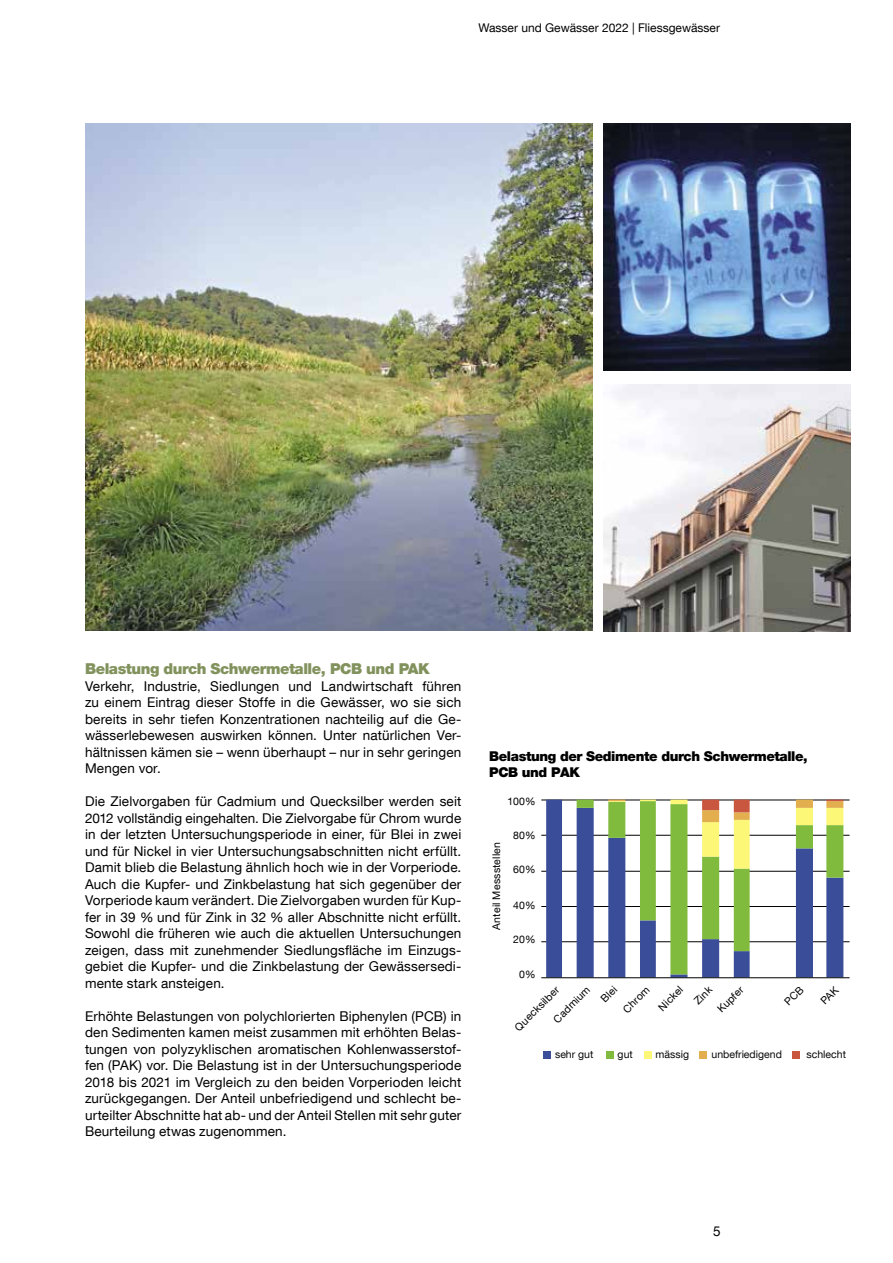
<style>
.page{position:relative;width:893px;height:1263px;background:#fff}
.page>*{position:absolute;margin:0;border:0;box-sizing:border-box;transform-origin:0 0}
.t1{font:900 15px "Helvetica Neue LT Com";letter-spacing:-.03em;color:#82925d}
.t2{font:13.5px/16.5px "Helvetica Neue LT Com";letter-spacing:.01em;color:#000;text-align:justify}
.t3{font:900 13.5px/16.2px "Helvetica Neue LT Com";letter-spacing:-.03em;color:#000}
.t4{font:12px "Helvetica Neue LT Com";color:#000}
.t5{font:10.5px/21.6px "Helvetica Neue LT Com";letter-spacing:.015em;color:#000}
.t6{font:10.5px "Helvetica Neue LT Com";color:#090909}
</style>
<div class="page">
<img style="left:85px;top:124px;width:507px;height:507px">
<div style="left:543px;top:1052px;width:8px;height:7px;background:#3a4d98"></div>
<div style="left:606px;top:1052px;width:7px;height:7px;background:#80bb3d"></div>
<div style="left:644px;top:1052px;width:7px;height:7px;background:#fcf776"></div>
<div style="left:700px;top:1052px;width:7px;height:7px;background:#e2ae4e"></div>
<div style="left:792px;top:1052px;width:7px;height:7px;background:#c9573f"></div>
<hr style="left:541px;top:941px;width:309px;height:1px;background:#000">
<hr style="left:541px;top:906px;width:309px;height:1px;background:#000">
<hr style="left:541px;top:871px;width:309px;height:1px;background:#000">
<hr style="left:541px;top:835px;width:309px;height:1px;background:#000">
<hr style="left:541px;top:800px;width:309px;height:1px;background:#000">
<svg style="left:546px;top:800px;width:297px;height:177px"></svg>
<svg style="left:577px;top:800px;width:266px;height:174px"></svg>
<svg style="left:608px;top:800px;width:235px;height:69px"></svg>
<hr style="left:541px;top:977px;width:309px;height:1px;background:#000">
<img style="left:604px;top:124px;width:247px;height:247px">
<img style="left:604px;top:385px;width:247px;height:246px">
<p class="t4" style="left:478px;top:20px;width:243px">Wasser und Gewässer 2022 | Fliessgewässer</p>
<p class="t1" style="left:85px;top:660px;width:346px">Belastung durch Schwermetalle, PCB und PAK</p>
<p class="t2" style="left:85px;top:677px;width:378px">Verkehr, Industrie, Siedlungen und Landwirtschaft führen zu einem Eintrag dieser Stoffe in die Gewässer, wo sie sich bereits in sehr tiefen Konzentrationen nachteilig auf die Ge&shy;wässerlebewesen auswirken können. Unter natürlichen Ver&shy;hältnissen kämen sie – wenn überhaupt – nur in sehr geringen Mengen vor.</p>
<p class="t2" style="left:85px;top:793px;width:378px">Die Zielvorgaben für Cadmium und Quecksilber werden seit 2012 vollständig eingehalten. Die Zielvorgabe für Chrom wurde in der letzten Untersuchungsperiode in einer, für Blei in zwei und für Nickel in vier Untersuchungsabschnitten nicht erfüllt.<br>Damit blieb die Belastung ähnlich hoch wie in der Vorperiode.<br>Auch die Kupfer- und Zinkbelastung hat sich gegenüber der Vorperiode kaum verändert. Die Zielvorgaben wurden für Kup&shy;fer in 39 % und für Zink in 32 % aller Abschnitte nicht erfüllt.<br>Sowohl die früheren wie auch die aktuellen Untersuchungen zeigen, dass mit zunehmender Siedlungsfläche im Einzugs&shy;gebiet die Kupfer- und die Zinkbelastung der Gewässersedi&shy;mente stark ansteigen.</p>
<p class="t2" style="left:85px;top:1007px;width:378px">Erhöhte Belastungen von polychlorierten Biphenylen (PCB) in den Sedimenten kamen meist zusammen mit erhöhten Belas&shy;tungen von polyzyklischen aromatischen Kohlenwasserstof&shy;fen (PAK) vor. Die Belastung ist in der Untersuchungsperiode 2018 bis 2021 im Vergleich zu den beiden Vorperioden leicht zurückgegangen. Der Anteil unbefriedigend und schlecht be&shy;urteilter Abschnitte hat ab- und der Anteil Stellen mit sehr guter Beurteilung etwas zugenommen.</p>
<p class="t3" style="left:489px;top:748px;width:320px">Belastung der Sedimente durch Schwermetalle,<br>PCB und PAK</p>
<p class="t5" style="left:507px;top:790px;width:30px">100%</p>
<p class="t5" style="left:485px;top:930px;width:89px;rotate:-90deg">Anteil Messstellen</p>
<p class="t5" style="left:513px;top:824px;width:24px">80%</p>
<p class="t5" style="left:513px;top:859px;width:24px">60%</p>
<p class="t5" style="left:513px;top:894px;width:24px">40%</p>
<p class="t5" style="left:513px;top:928px;width:24px">20%</p>
<p class="t5" style="left:519px;top:963px;width:18px">0%</p>
<p class="t5" style="left:532px;top:998px;width:48px;text-indent:-33px;rotate:-45deg">Quecksilber<br>Cadmium</p>
<p class="t5" style="left:600px;top:986px;width:34px;line-height:23.1px;text-indent:-8px;rotate:-45deg">Blei<br>Chrom</p>
<p class="t5" style="left:652px;top:1001px;width:31px;rotate:-45deg">Nickel</p>
<p class="t5" style="left:695px;top:987px;width:34px;line-height:22.4px;text-indent:-11px;rotate:-45deg">Zink<br>Kupfer</p>
<p class="t6" style="left:555px;top:1047px;width:40px">sehr gut</p>
<p class="t6" style="left:618px;top:1047px;width:17px">gut</p>
<p class="t6" style="left:656px;top:1047px;width:35px">mässig</p>
<p class="t6" style="left:711px;top:1047px;width:72px">unbefriedigend</p>
<p class="t6" style="left:806px;top:1047px;width:41px">schlecht</p>
<p class="t2" style="left:713px;top:1223px;width:9px">5</p>
</div>
